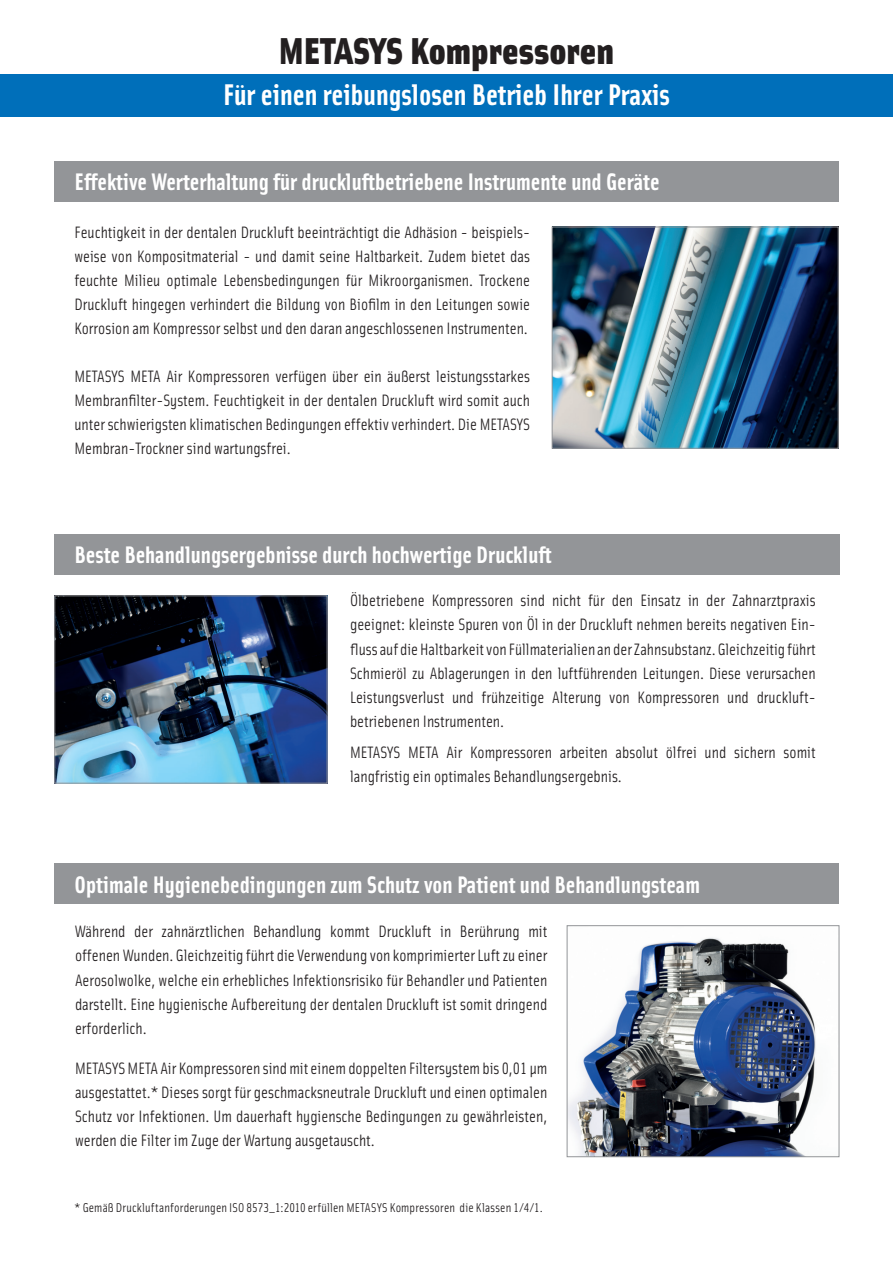
<style>
.page{position:relative;width:893px;height:1263px;background:#fff}
.page>*{position:absolute;margin:0;border:0;box-sizing:border-box;transform-origin:0 0}
.t1{font:37.5px "Solex Black Lining";color:#231f20}
.t2{font:30px "Solex Bold Lining";color:#fff}
.t3{font:24px "Solex Bold Lining";color:#fff}
.t4{font:16.5px/24px "Solex Regular Lining";color:#231f20;text-align:justify}
.t5{font:12.75px "Solex Regular Lining";letter-spacing:.01em;color:#231f20}
</style>
<div class="page">
<div style="left:0;top:74px;width:893px;height:43px;background:#006fba"></div>
<div style="left:54px;top:161px;width:785px;height:41px;background:#939598"></div>
<img style="left:554px;top:229px;width:283px;height:218px">
<div style="left:552px;top:227px;width:287px;height:222px;border:1px solid #939598"></div>
<div style="left:54px;top:535px;width:785px;height:40px;background:#939598"></div>
<div style="left:54px;top:864px;width:785px;height:40px;background:#939598"></div>
<img style="left:56px;top:597px;width:269px;height:184px">
<div style="left:54px;top:595px;width:273px;height:188px;border:1px solid #939598"></div>
<img style="left:569px;top:938px;width:247px;height:217px">
<div style="left:567px;top:925px;width:272px;height:232px;border:1px solid #939598"></div>
<h1 class="t1" style="left:279px;top:25px;width:337px">METASYS Kompressoren</h1>
<h2 class="t2" style="left:223px;top:75px;width:448px">Für einen reibungslosen Betrieb Ihrer Praxis</h2>
<h3 class="t3" style="left:75px;top:166px;width:586px">Effektive Werterhaltung für druckluftbetriebene Instrumente und Geräte</h3>
<p class="t4" style="left:74px;top:219px;width:457px">Feuchtigkeit in der dentalen Druckluft beeinträchtigt die Adhäsion - beispiels&shy;weise von Kompositmaterial - und damit seine Haltbarkeit. Zudem bietet das feuchte Milieu optimale Lebensbedingungen für Mikroorganismen. Trockene Druckluft hingegen verhindert die Bildung von Biofilm in den Leitungen sowie Korrosion am Kompressor selbst und den daran angeschlossenen Instrumenten.</p>
<p class="t4" style="left:74px;top:363px;width:457px">METASYS META Air Kompressoren verfügen über ein äußerst leistungsstarkes Membranfilter-System. Feuchtigkeit in der dentalen Druckluft wird somit auch unter schwierigsten klimatischen Bedingungen effektiv verhindert. Die METASYS Membran-Trockner sind wartungsfrei.</p>
<h3 class="t3" style="left:75px;top:539px;width:478px">Beste Behandlungsergebnisse durch hochwertige Druckluft</h3>
<p class="t4" style="left:350px;top:588px;width:467px">Ölbetriebene Kompressoren sind nicht für den Einsatz in der Zahnarztpraxis geeignet: kleinste Spuren von Öl in der Druckluft nehmen bereits negativen Ein&shy;fluss auf dieHaltbarkeitvon Füllmaterialien an derZahnsubstanz.Gleichzeitig führt Schmieröl zu Ablagerungen in den luftführenden Leitungen. Diese verursachen Leistungsverlust und frühzeitige Alterung von Kompressoren und druckluft&shy;betriebenen Instrumenten.</p>
<p class="t4" style="left:350px;top:740px;width:467px">METASYS META Air Kompressoren arbeiten absolut ölfrei und sichern somit langfristig ein optimales Behandlungsergebnis.</p>
<h3 class="t3" style="left:75px;top:869px;width:627px">Optimale Hygienebedingungen zum Schutz von Patient und Behandlungsteam</h3>
<p class="t4" style="left:75px;top:919px;width:474px">Während der zahnärztlichen Behandlung kommt Druckluft in Berührung mit offenenWunden. Gleichzeitig führt die Verwendung von komprimierterLuftzu einer Aerosolwolke, welche ein erhebliches Infektionsrisiko für Behandler und Patienten darstellt. Eine hygienische Aufbereitung der dentalen Druckluft ist somit dringend erforderlich.</p>
<p class="t4" style="left:75px;top:1056px;width:474px">METASYS META Air Kompressoren sind mit einem doppelten Filtersystem bis 0,01 µm ausgestattet.* Dieses sorgt für geschmacksneutrale Druckluft und einen optimalen Schutz vor Infektionen. Um dauerhaft hygiensche Bedingungen zu gewährleisten, werden die Filter im Zuge der Wartung ausgetauscht.</p>
<p class="t5" style="left:75px;top:1199px;width:470px">* Gemäß Druckluftanforderungen ISO 8573_1:2010 erfüllen METASYS Kompressoren die Klassen 1/4/1.</p>
</div>
